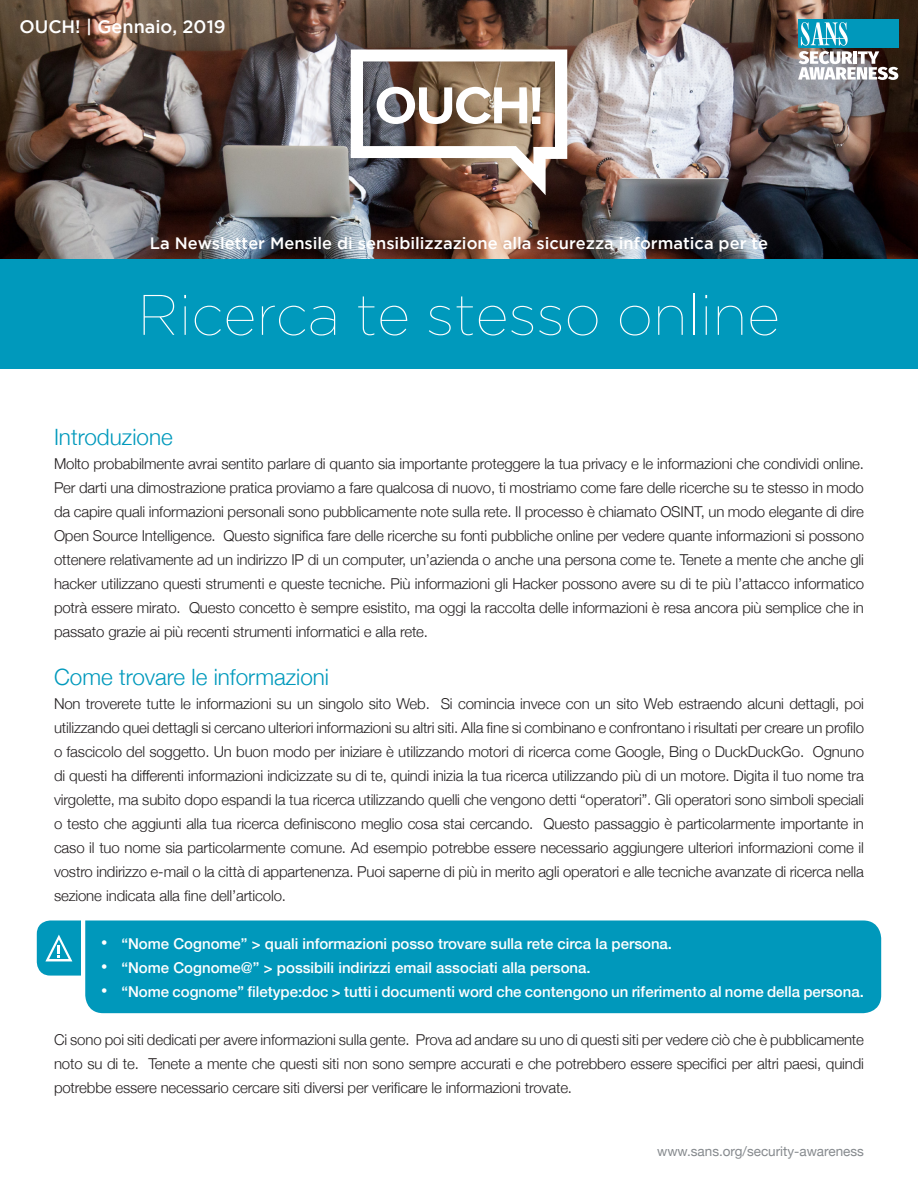
<style>
.page{position:relative;width:918px;height:1188px;background:#fff}
.page>*{position:absolute;margin:0;border:0;box-sizing:border-box;transform-origin:0 0}
.t1{font:100 57px "Gotham";color:#fff}
.MainText{font:300 22.5px "Helvetica Neue";color:#0099bc}
.t2{font:500 18px "Gotham";color:#fff}
.t3{font:18px "Arial";color:#fff}
.t4{font:500 16.5px "Gotham";color:#fff}
.MainText-2{font:300 15px/24px "Helvetica Neue";letter-spacing:-.01em;color:#231f20}
.t5{font:500 15px "Helvetica Neue";color:#fff}
.t6{font:13.5px "Helvetica Neue";color:#868a8e}
.s1{font-family:"Helvetica Neue";font-weight:500;font-size:15px}
</style>
<div class="page">
<div style="left:85px;top:920px;width:796px;height:93px;background:#0098bb"></div>
<svg style="left:37px;top:920px;width:44px;height:56px;background:#20a5c3"></svg>
<img style="left:0;top:0;width:918px;height:259px">
<div style="left:0;top:259px;width:918px;height:110px;background:#0099bc"></div>
<img style="left:351px;top:50px;width:216px;height:145px">
<div style="left:798px;top:19px;width:100px;height:29px;background:#0098bb"></div>
<svg style="left:798px;top:22px;width:100px;height:58px"></svg>
<p class="t2" style="left:19px;top:16px;width:208px">OUCH! | Gennaio, 2019</p>
<p class="t4" style="left:150px;top:233px;width:620px">La Newsletter Mensile di sensibilizzazione alla sicurezza informatica per te</p>
<p class="t1" style="left:138px;top:284px;width:644px">Ricerca te stesso online</p>
<p class="MainText" style="left:54px;top:419px;width:120px">Introduzione</p>
<p class="MainText-2" style="left:54px;top:451px;width:812px;text-align:right">Molto probabilmente avrai sentito parlare di quanto sia importante proteggere la tua privacy lee informazioni che condividi online.<br>Per darti una dimostrazione pratica proviamo a fare qualcosa di nuovo ti, mostriamo come fare delle ricerche su te stesso in modo da capire quali informazioni personali sono pubblicamente note sulla rete Il. processo è chiamato OSINT, un modo elegante di dire Questo significa fare delle ricerche su fonti pubbliche online per vedere quante informazioni si possono</p>
<p class="MainText-2" style="left:54px;top:523px;width:163px">Open Source Intelligence.</p>
<p class="MainText-2" style="left:54px;top:547px;width:811px">ottenere relativamente ad un indirizzo IP di un computer, un’azienda o anche una persona come te. Tenete a mente che anche gli</p>
<p class="MainText-2" style="left:54px;top:571px;width:812px">hacker utilizzano questi strumenti e queste tecniche. Più informazioni gli Hacker possono avere su di te più ’l attacco informatico</p>
<p class="MainText-2" style="left:189px;top:595px;width:676px">Questo concetto è sempre esistito, ma oggi la raccolta delle informazioni è resa ancora più semplice che in</p>
<p class="MainText-2" style="left:54px;top:595px;width:376px">potrà essere mirato.<br>passato grazie ai più recenti strumenti informatici e alla rete.</p>
<p class="MainText" style="left:54px;top:659px;width:277px">Come trovare le informazioni</p>
<p class="MainText-2" style="left:441px;top:691px;width:425px">Si comincia invece con un sito Web estraendo alcuni dettagli, poi</p>
<p class="MainText-2" style="left:54px;top:691px;width:377px">Non troverete tutte le informazioni su un singolo sito Web.</p>
<p class="MainText-2" style="left:54px;top:715px;width:812px">utilizzando quei dettagli si cercano ulteriori informazioni su altri siti. Alla fine si combinano e confrontano i risultati per creare un profilo</p>
<p class="MainText-2" style="left:813px;top:739px;width:53px">Ognuno</p>
<p class="MainText-2" style="left:54px;top:739px;width:752px">o fascicolo del soggetto. Un buon modo per iniziare è utilizzando motori di ricerca come Google, Bing o DuckDuckGo.</p>
<p class="MainText-2" style="left:54px;top:763px;width:812px">di questi ha differenti informazioni indicizzate su di te, quindi inizia la tua ricerca utilizzando più di un motore. Digita il tuo nome tra</p>
<p class="MainText-2" style="left:54px;top:787px;width:811px">virgolette, ma subito dopo espandi la tua ricerca utilizzando quelli che vengono detti “operatori .” Gli operatori sono simboli speciali</p>
<p class="MainText-2" style="left:543px;top:811px;width:322px">Questo passaggio è particolarmente importante in</p>
<p class="MainText-2" style="left:54px;top:811px;width:812px">o testo che aggiunti alla tua ricerca definiscono meglio cosa stai cercando.<br>caso il tuo nome sia particolarmente comune. Ad esempio potrebbe essere necessario aggiungere ulteriori informazioni come il vostro indirizzo -e mail lao città di appartenenza. Puoi saperne di più in merito agli operatori e alle tecniche avanzate di ricerca nella sezione indicata alla fine dell’articolo.</p>
<p class="t5" style="left:128px;top:932px;width:545px">Nome Cognome” &gt; quali informazioni posso trovare sulla rete circa la persona.</p>
<p class="t3" style="left:101px;top:931px;width:28px">• <span class="s1">“</span></p>
<p class="t5" style="left:128px;top:956px;width:464px">Nome Cognome@” &gt; possibili indirizzi email associati alla persona.</p>
<p class="t3" style="left:101px;top:955px;width:28px">• <span class="s1">“</span></p>
<p class="t3" style="left:101px;top:979px;width:28px">• <span class="s1">“</span></p>
<p class="t5" style="left:128px;top:980px;width:737px">Nome cognome” filetype:doc &gt; tutti i documenti word che contengono un riferimento al nome della persona.</p>
<p class="MainText-2" style="left:54px;top:1027px;width:812px;text-align:right">Ci sono poi siti dedicati per avere informazioni sulla gente. Prova ad andare su uno di questi siti per vedere ciò che è pubblicamente<br>Tenete a mente che questi siti non sono sempre accurati e che potrebbero essere specifici per altri paesi, quindi</p>
<p class="MainText-2" style="left:54px;top:1051px;width:520px">noto su di te.<br>potrebbe essere necessario cercare siti diversi per verificare le informazioni trovate.</p>
<p class="t6" style="left:657px;top:1142px;width:208px">www.sans.org/security-awareness</p>
</div>
